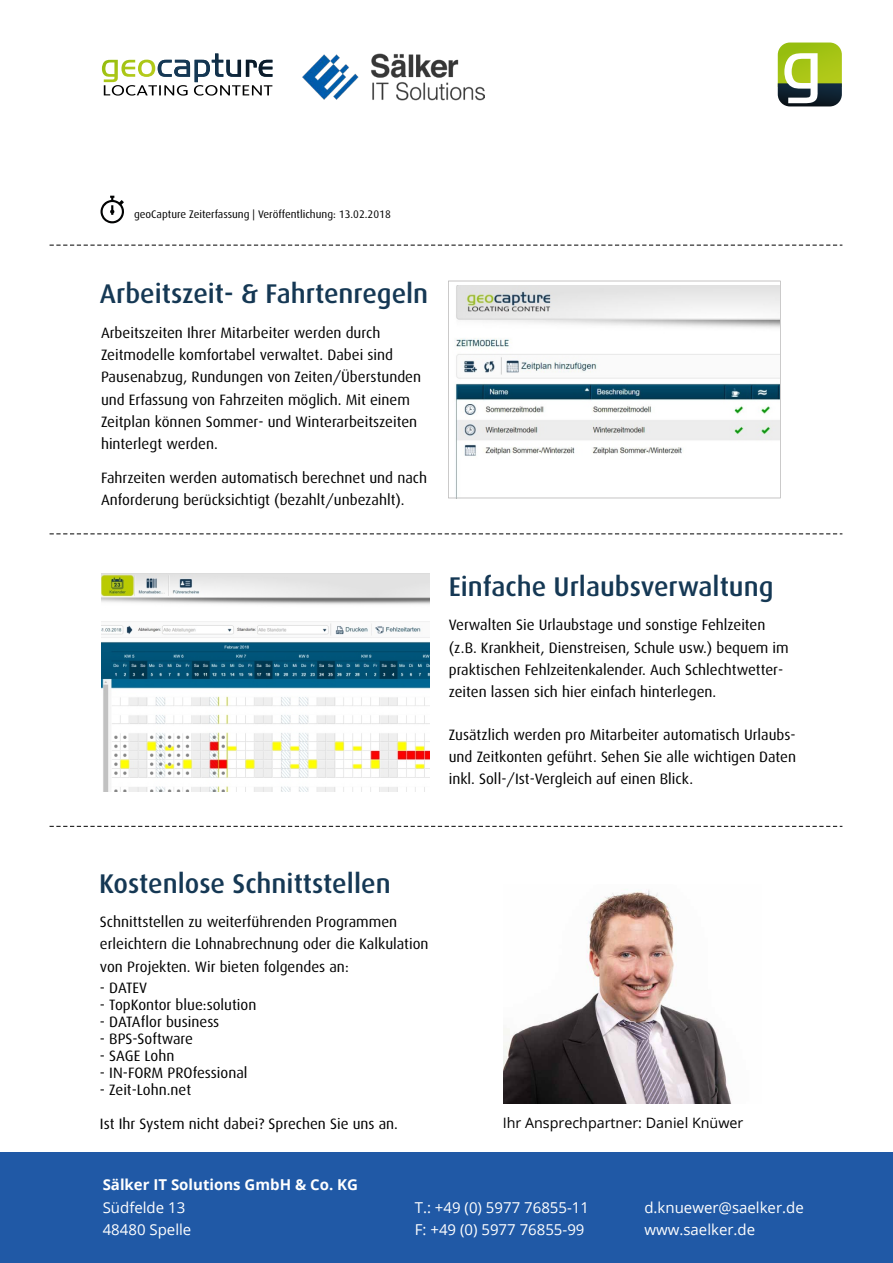
<style>
.page{position:relative;width:893px;height:1263px;background:#fff}
.page>*{position:absolute;margin:0;border:0;box-sizing:border-box;transform-origin:0 0}
.t1{font:500 27px "Dax";color:#153854}
.t2{font:15px/22.2px "Dax";color:#000}
.t3{font:15px/22.5px "Open Sans";color:#fff}
.t4{font:700 15px "Open Sans";color:#fff}
.t5{font:14.25px "Open Sans";color:#000}
.t6{font:10.95px "Dax";color:#000}
</style>
<div class="page">
<svg style="left:778px;top:43px;width:64px;height:63px"></svg>
<svg style="left:102px;top:54px;width:170px;height:42px"></svg>
<svg style="left:50px;top:826px;width:792px;height:1px"></svg>
<svg style="left:101px;top:196px;width:23px;height:27px"></svg>
<svg style="left:50px;top:245px;width:792px;height:1px"></svg>
<svg style="left:50px;top:533px;width:792px;height:1px"></svg>
<svg style="left:448px;top:281px;width:333px;height:217px"></svg>
<img style="left:102px;top:574px;width:327px;height:217px">
<div style="left:0;top:1152px;width:893px;height:111px;background:#2059a6"></div>
<img style="left:503px;top:889px;width:228px;height:214px">
<img style="left:302px;top:53px;width:183px;height:48px">
<p class="t6" style="left:134px;top:208px;width:258px">geoCapture Zeiterfassung | Veröffentlichung: 13.02.2018</p>
<h1 class="t1" style="left:100px;top:279px;width:330px">Arbeitszeit- &amp; Fahrtenregeln</h1>
<p class="t2" style="left:101px;top:322px;width:322px">Arbeitszeiten Ihrer Mitarbeiter werden durch Zeitmodelle komfortabel verwaltet. Dabei sind Pausenabzug, Rundungen von Zeiten/Überstunden und Erfassung von Fahrzeiten möglich. Mit einem Zeitplan können Sommer- und Winterarbeitszeiten hinterlegt werden.</p>
<p class="t2" style="left:101px;top:467px;width:328px">Fahrzeiten werden automatisch berechnet und nach<br>Anforderung berücksichtigt (bezahlt/unbezahlt).</p>
<h1 class="t1" style="left:449px;top:571px;width:326px">Einfache Urlaubsverwaltung</h1>
<p class="t2" style="left:449px;top:614px;width:341px">Verwalten Sie Urlaubstage und sonstige Fehlzeiten (z.B. Krankheit, Dienstreisen, Schule usw.) bequem im praktischen Fehlzeitenkalender. Auch Schlechtwetter&shy;zeiten lassen sich hier einfach hinterlegen.</p>
<p class="t2" style="left:449px;top:723px;width:349px;text-align:justify">Zusätzlich werden pro Mitarbeiter automatisch Urlaubs&shy;und Zeitkonten geführt. Sehen Sie alle wichtigen Daten inkl. Soll-/Ist-Vergleich auf einen Blick.</p>
<h1 class="t1" style="left:99px;top:868px;width:293px">Kostenlose Schnittstellen</h1>
<p class="t2" style="left:100px;top:911px;width:330px">Schnittstellen zu weiterführenden Programmen erleichtern die Lohnabrechnung oder die Kalkulation von Projekten. Wir bieten folgendes an:</p>
<p class="t2" style="left:100px;top:977px;width:49px">- DATEV</p>
<p class="t2" style="left:100px;top:994px;width:158px">- TopKontor blue:solution</p>
<p class="t2" style="left:100px;top:1011px;width:121px">- DATAflor business</p>
<p class="t2" style="left:100px;top:1028px;width:95px">- BPS-Software</p>
<p class="t2" style="left:100px;top:1045px;width:76px">- SAGE Lohn</p>
<p class="t2" style="left:100px;top:1062px;width:149px">- IN-FORM PROfessional</p>
<p class="t2" style="left:100px;top:1078px;width:93px">- Zeit-Lohn.net</p>
<p class="t2" style="left:100px;top:1112px;width:300px">Ist Ihr System nicht dabei? Sprechen Sie uns an.</p>
<p class="t5" style="left:503px;top:1112px;width:242px">Ihr Ansprechpartner: Daniel Knüwer</p>
<p class="t4" style="left:103px;top:1174px;width:257px">Sälker IT Solutions GmbH &amp; Co. KG</p>
<p class="t3" style="left:103px;top:1195px;width:90px">Südfelde 13<br>48480 Spelle</p>
<p class="t3" style="left:415px;top:1195px;width:176px">T.: +49 (0) 5977 76855-11<br>F: +49 (0) 5977 76855-99</p>
<p class="t3" style="left:644px;top:1195px;width:161px">d.knuewer@saelker.de www.saelker.de</p>
</div>
